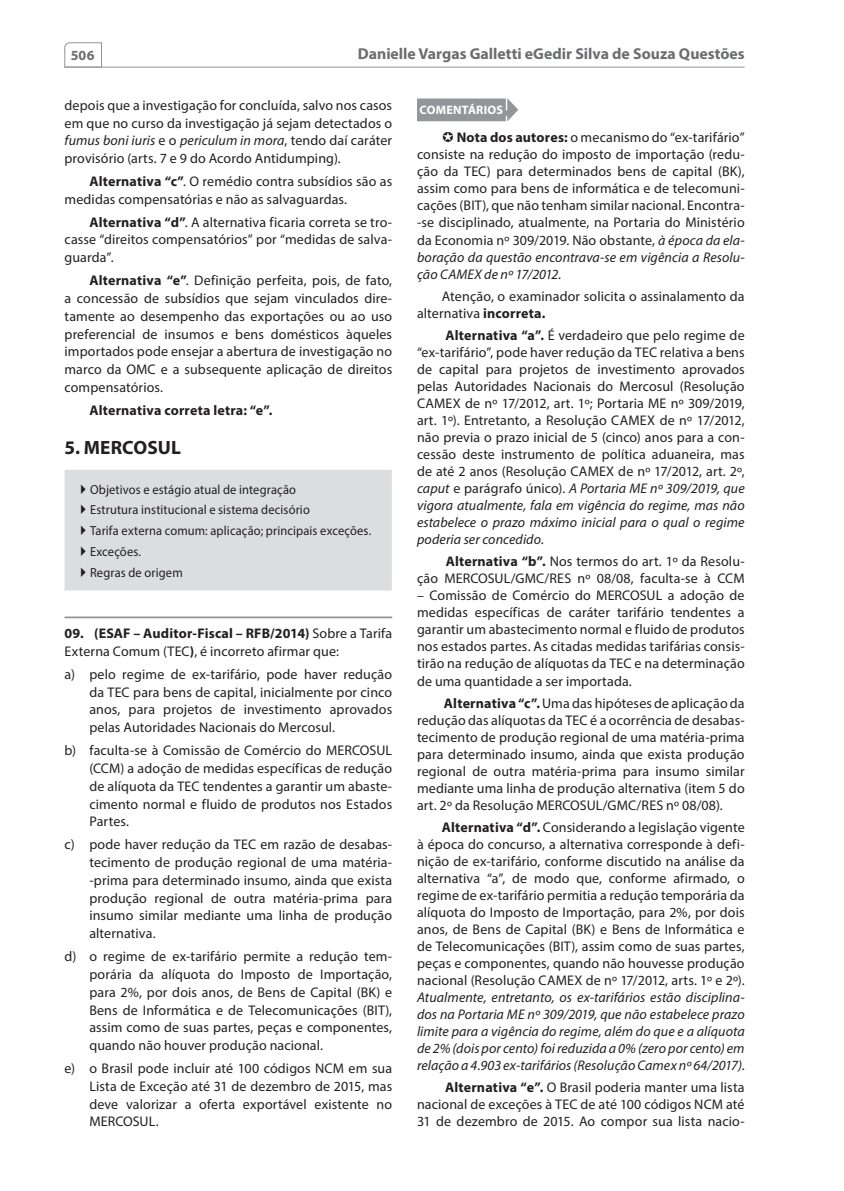
<style>
.page{position:relative;width:844px;height:1191px;background:#fff}
.page>*{position:absolute;margin:0;border:0;box-sizing:border-box;transform-origin:0 0}
.t1{font:700 19.25px "Myriad Pro";letter-spacing:.01em;color:#231f20}
.t2{font:700 15.75px "Myriad Pro";color:#6c6d70}
.t3{font:14px/17px "Myriad Pro";letter-spacing:.01em;color:#231f20;text-align:justify}
.t4{font:italic 14px/17px "Myriad Pro";letter-spacing:.005em;color:#231f20;text-align:justify}
.t5{font:700 14px "Myriad Pro";letter-spacing:.015em;color:#231f20}
.t6{font:700 14px "Myriad Pro";color:#6c6d70}
.t7{font:13.12px/20.7px "Myriad Pro";letter-spacing:.01em;color:#231f20;scale:.95 1}
.t8{font:700 12.25px "Myriad Pro";letter-spacing:.02em;color:#fff}
.s1{font-style:italic}
.s2{font-weight:700}
.s3{color:#939598}
.s4{font-style:normal}
</style>
<div class="page">
<hr style="left:64px;top:67px;width:680px;height:1px;background:#939598">
<svg style="left:64px;top:42px;width:38px;height:26px"></svg>
<hr style="left:64px;top:616px;width:328px;height:2px;background:#939598">
<div style="left:65px;top:477px;width:326px;height:106px;background:#dcdddf"></div>
<div style="left:64px;top:470px;width:327px;height:14px;background:#dcdddf"></div>
<div style="left:64px;top:576px;width:327px;height:14px;background:#dcdddf"></div>
<hr style="left:64px;top:484px;width:2px;height:92px;background:#dcdddf">
<div style="left:417px;top:98px;width:88px;height:23px;background:#939598"></div>
<p class="t6" style="left:71px;top:46px;width:25px">506</p>
<p class="t2" style="left:358px;top:44px;width:388px">Danielle Vargas Galletti eGedir Silva de Souza Questões</p>
<p class="t3" style="left:64px;top:96px;width:329px;line-height:17.8px">depois que a investigação for concluída, salvo nos casos em que no curso da investigação já sejam detectados o <span class="s1">fumus boni iuris</span> e o <span class="s1">periculum in mora</span>, tendo daí caráter provisório (arts. 7 e 9 do Acordo Antidumping).</p>
<p class="t3" style="left:64px;top:172px;width:329px;line-height:17.8px;text-indent:25px"><span class="s2">Alternativa “c”</span>. O remédio contra subsídios são as medidas compensatórias e não as salvaguardas.</p>
<p class="t3" style="left:64px;top:213px;width:329px;line-height:17.8px;text-indent:25px"><span class="s2">Alternativa “d”</span>. A alternativa ficaria correta se tro&shy;casse “direitos compensatórios” por “medidas de salva&shy;guarda”.</p>
<p class="t3" style="left:64px;top:271px;width:329px;line-height:17.8px;text-indent:25px"><span class="s2">Alternativa “e”</span>. Definição perfeita, pois, de fato, a concessão de subsídios que sejam vinculados dire&shy;tamente ao desempenho das exportações ou ao uso preferencial de insumos e bens domésticos àqueles importados pode ensejar a abertura de investigação no marco da OMC e a subsequente aplicação de direitos compensatórios.</p>
<p class="t5" style="left:89px;top:401px;width:185px">Alternativa correta letra: “e”.</p>
<h1 class="t1" style="left:64px;top:435px;width:118px">5. MERCOSUL</h1>
<p class="t7" style="left:90px;top:479px;width:297px">Objetivos e estágio atual de integração<br>Estrutura institucional e sistema decisório<br>Tarifa externa comum: aplicação; principais exceções.<br>Exceções.<br>Regras de origem</p>
<p class="t8" style="left:419px;top:102px;width:91px">COMENTÁRIOS <span class="s3">.</span></p>
<p class="t3" style="left:417px;top:129px;width:329px;text-indent:40px"><span class="s2">Nota dos autores:</span> o mecanismo do “ex-tarifário” consiste na redução do imposto de importação (redu&shy;ção da TEC) para determinados bens de capital (BK), assim como para bens de informática e de telecomuni&shy;cações (BIT), que não tenham similar nacional. Encontra--se disciplinado, atualmente, na Portaria do Ministério da Economia nº 309/2019. Não obstante, <span class="s1">à época da ela&shy;boração da questão encontrava-se em vigência a Resolu&shy;ção CAMEX de nº 17/2012</span>.</p>
<p class="t3" style="left:417px;top:287px;width:329px;text-indent:25px">Atenção, o examinador solicita o assinalamento da alternativa <span class="s2">incorreta.</span></p>
<p class="t3" style="left:417px;top:326px;width:329px;text-indent:28px"><span class="s2">Alternativa “a”.</span> É verdadeiro que pelo regime de “ex-tarifário”, pode haver redução da TEC relativa a bens de capital para projetos de investimento aprovados pelas Autoridades Nacionais do Mercosul (Resolução CAMEX de nº 17/2012, art. 1º; Portaria ME nº 309/2019, art. 1º). Entretanto, a Resolução CAMEX de nº 17/2012, não previa o prazo inicial de 5 (cinco) anos para a con&shy;cessão deste instrumento de política aduaneira, mas de até 2 anos (Resolução CAMEX de nº 17/2012, art. 2º, <span class="s1">caput</span> e parágrafo único). <span class="s1">A Portaria ME nº 309/2019, que vigora atualmente, fala em vigência do regime, mas não estabelece o prazo máximo inicial para o qual o regime poderia ser concedido</span>.</p>
<p class="t3" style="left:417px;top:553px;width:329px;text-align:right"><span class="s2">Alternativa “b”.</span> Nos termos do art. 1º da Resolu-<br>ção MERCOSUL/GMC/RES nº 08/08, faculta-se à CCM</p>
<p class="t3" style="left:417px;top:587px;width:329px">– Comissão de Comércio do MERCOSUL a adoção de medidas específicas de caráter tarifário tendentes a garantir um abastecimento normal e fluido de produtos nos estados partes. As citadas medidas tarifárias consis&shy;tirão na redução de alíquotas da TEC e na determinação de uma quantidade a ser importada.</p>
<p class="t3" style="left:417px;top:694px;width:329px;text-indent:27px"><span class="s2">Alternativa “c”.</span> Uma das hipóteses de aplicação da redução das alíquotas da TEC é a ocorrência de desabas&shy;tecimento de produção regional de uma matéria-prima para determinado insumo, ainda que exista produção regional de outra matéria-prima para insumo similar mediante uma linha de produção alternativa (item 5 do art. 2º da Resolução MERCOSUL/GMC/RES nº 08/08).</p>
<p class="t3" style="left:417px;top:818px;width:329px;text-indent:25px"><span class="s2">Alternativa “d”.</span> Considerando a legislação vigente à época do concurso, a alternativa corresponde à defi&shy;nição de ex-tarifário, conforme discutido na análise da alternativa “a”, de modo que, conforme afirmado, o regime de ex-tarifário permitia a redução temporária da alíquota do Imposto de Importação, para 2%, por dois anos, de Bens de Capital (BK) e Bens de Informática e de Telecomunicações (BIT), assim como de suas partes, peças e componentes, quando não houvesse produção nacional (Resolução CAMEX de nº 17/2012, arts. 1º e 2º).</p>
<p class="t4" style="left:417px;top:988px;width:329px">Atualmente, entretanto, os ex-tarifários estão disciplina&shy;dos na Portaria ME nº 309/2019, que não estabelece prazo limite para a vigência do regime, além do que e a alíquota de 2% (dois por cento) foi reduzida a 0% (zero por cento) em relação a 4.903 ex-tarifários (Resolução Camex nº 64/2017)<span class="s4">.</span></p>
<p class="t3" style="left:417px;top:1079px;width:329px;text-indent:28px"><span class="s2">Alternativa “e”.</span> O Brasil poderia manter uma lista nacional de exceções à TEC de até 100 códigos NCM até 31 de dezembro de 2015. Ao compor sua lista nacio-</p>
<p class="t3" style="left:64px;top:624px;width:329px;line-height:17.8px"><span class="s2">09. (ESAF – Auditor-Fiscal – RFB/2014)</span> Sobre a Tarifa<br>Externa Comum (TEC<span class="s2">)</span>, é incorreto afirmar que:</p>
<p class="t3" style="left:89px;top:665px;width:304px;line-height:17.8px;text-indent:-25px">a) pelo regime de ex-tarifário, pode haver redução da TEC para bens de capital, inicialmente por cinco anos, para projetos de investimento aprovados pelas Autoridades Nacionais do Mercosul.</p>
<p class="t3" style="left:89px;top:741px;width:304px;line-height:17.8px;text-indent:-25px">b) faculta-se à Comissão de Comércio do MERCOSUL (CCM) a adoção de medidas específicas de redução de alíquota da TEC tendentes a garantir um abaste&shy;cimento normal e fluido de produtos nos Estados Partes.</p>
<p class="t3" style="left:89px;top:835px;width:304px;line-height:17.8px;text-indent:-25px">c) pode haver redução da TEC em razão de desabas&shy;tecimento de produção regional de uma matéria--prima para determinado insumo, ainda que exista produção regional de outra matéria-prima para insumo similar mediante uma linha de produção alternativa.</p>
<p class="t3" style="left:89px;top:947px;width:304px;line-height:17.8px;text-indent:-25px">d) o regime de ex-tarifário permite a redução tem&shy;porária da alíquota do Imposto de Importação, para 2%, por dois anos, de Bens de Capital (BK) e Bens de Informática e de Telecomunicações (BIT), assim como de suas partes, peças e componentes, quando não houver produção nacional.</p>
<p class="t3" style="left:89px;top:1059px;width:304px;line-height:17.8px;text-indent:-25px">e) o Brasil pode incluir até 100 códigos NCM em sua Lista de Exceção até 31 de dezembro de 2015, mas deve valorizar a oferta exportável existente no MERCOSUL.</p>
</div>
